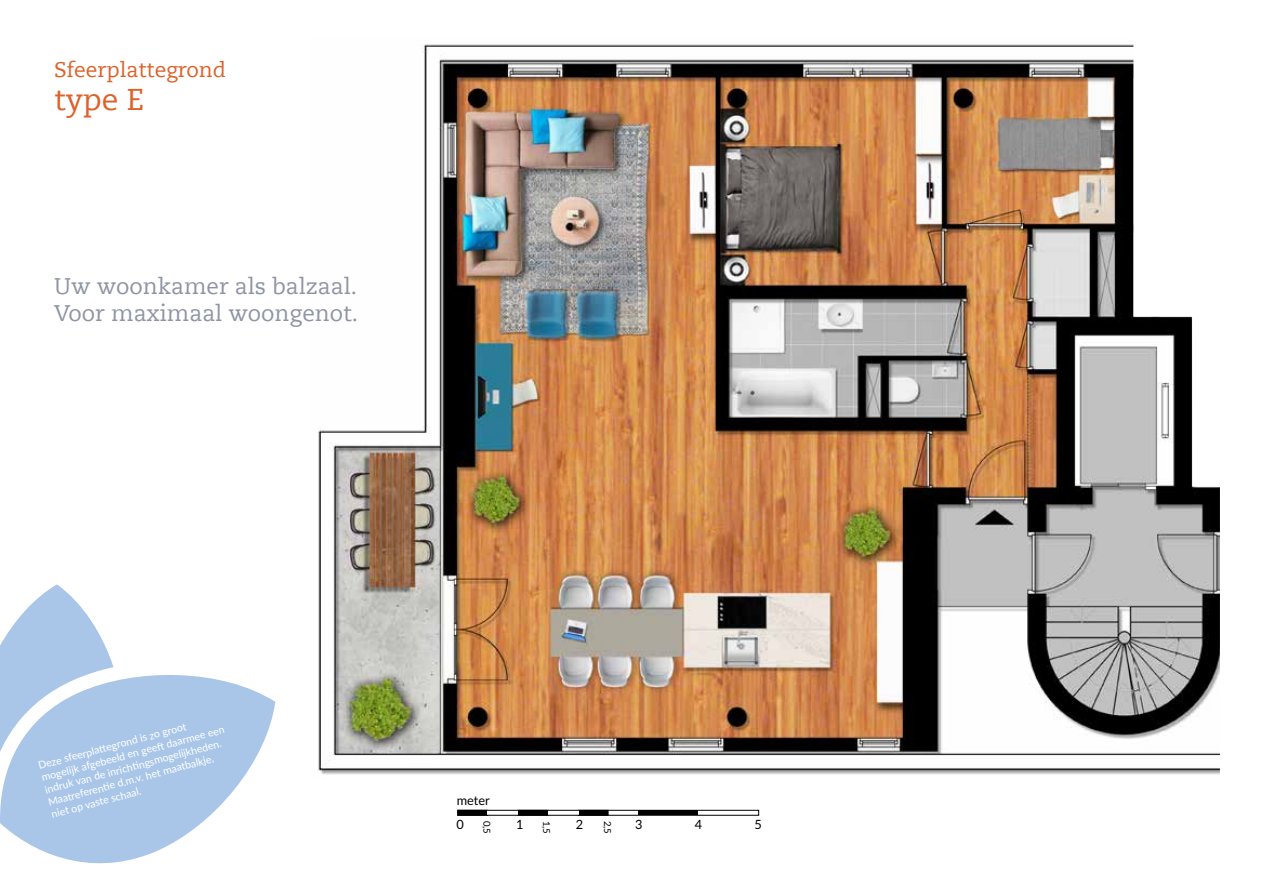
<style>
.page{position:relative;width:1263px;height:893px;background:#fff}
.page>*{position:absolute;margin:0;border:0;box-sizing:border-box;transform-origin:0 0}
.t1{font:30px "Caecilia LT Std";color:#dd6129}
.t2{font:22.5px/27px "Caecilia LT Std";color:#8e94a3}
.t3{font:21px "Caecilia LT Std";color:#dd6129}
.t4{font:12.75px "Lato";color:#000}
.t5{font:10.5px/12.6px "Lato";color:#fff}
.t6{font:9.6px "Lato";color:#000}
</style>
<div class="page">
<svg style="left:0;top:584px;width:113px;height:83px"></svg>
<svg style="left:0;top:667px;width:275px;height:197px;fill:#a9c6e9"></svg>
<img style="left:318px;top:44px;width:902px;height:731px">
<div style="left:458px;top:810px;width:30px;height:5px;background:#000"></div>
<div style="left:458px;top:810px;width:30px;height:5px;border:1px solid #000"></div>
<div style="left:518px;top:810px;width:30px;height:5px;background:#000"></div>
<div style="left:578px;top:810px;width:30px;height:5px;background:#000"></div>
<div style="left:578px;top:810px;width:30px;height:5px;border:1px solid #000"></div>
<div style="left:638px;top:810px;width:60px;height:5px;background:#000"></div>
<div style="left:458px;top:810px;width:301px;height:5px;border:1px solid #000"></div>
<h3 class="t3" style="left:54px;top:58px;width:174px">Sfeerplattegrond</h3>
<h1 class="t1" style="left:54px;top:82px;width:92px">type E</h1>
<h2 class="t2" style="left:54px;top:273px;width:306px">Uw woonkamer als balzaal.<br>Voor maximaal woongenot.</h2>
<p class="t5" style="left:37px;top:759px;width:190px;rotate:-15deg">Deze sfeerplatt egrond is zo groot mogelijk afgebeeld en geeft daarmee een indruk van de inrichti ngsmogelijkheden.<br>Maatreferenti e d.m.v. het maatbalkje, niet op vaste schaal.</p>
<p class="t4" style="left:457px;top:791px;width:35px">meter</p>
<p class="t4" style="left:456px;top:816px;width:9px">0</p>
<p class="t4" style="left:516px;top:816px;width:9px">1</p>
<p class="t4" style="left:576px;top:816px;width:9px">2</p>
<p class="t4" style="left:635px;top:816px;width:9px">3</p>
<p class="t4" style="left:695px;top:816px;width:9px">4</p>
<p class="t4" style="left:754px;top:816px;width:9px">5</p>
<p class="t6" style="left:494px;top:820px;width:15px;rotate:90deg">0,5</p>
<p class="t6" style="left:553px;top:820px;width:15px;rotate:90deg">1,5</p>
<p class="t6" style="left:614px;top:820px;width:15px;rotate:90deg">2,5</p>
</div>
